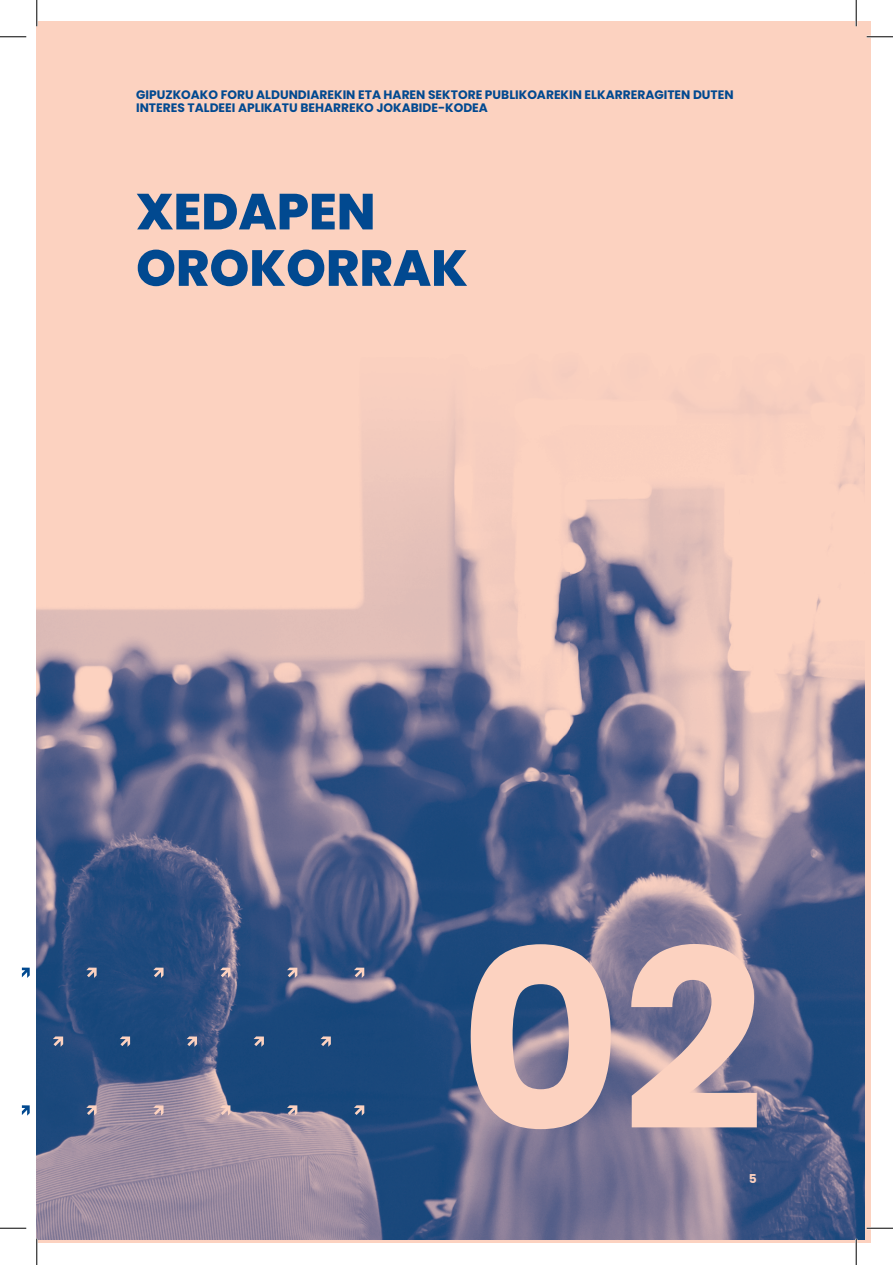
<style>
.page{position:relative;width:893px;height:1265px;background:#fff}
.page>*{position:absolute;margin:0;border:0;box-sizing:border-box;transform-origin:0 0}
.t1{font:700 249.03px "Poppins";color:#fcd2c0}
.t2{font:800 50.57px/56.4px "Poppins";color:#014990}
.t3{font:700 12.25px/12.2px "Poppins";color:#014990}
.t4{font:700 12.25px "Poppins";color:#fcd2c0}
</style>
<div class="page">
<div style="left:37px;top:22px;width:833px;height:1220px;background:#fcd2c0"></div>
<img style="left:37px;top:390px;width:827px;height:849px">
<svg style="left:22px;top:967px;width:8px;height:10px"></svg>
<svg style="left:220px;top:967px;width:10px;height:10px"></svg>
<svg style="left:153px;top:967px;width:10px;height:10px"></svg>
<svg style="left:354px;top:967px;width:10px;height:10px"></svg>
<svg style="left:287px;top:967px;width:10px;height:10px"></svg>
<svg style="left:86px;top:967px;width:11px;height:10px"></svg>
<svg style="left:186px;top:1036px;width:11px;height:10px"></svg>
<svg style="left:120px;top:1036px;width:10px;height:10px"></svg>
<svg style="left:320px;top:1036px;width:11px;height:10px"></svg>
<svg style="left:253px;top:1036px;width:11px;height:10px"></svg>
<svg style="left:53px;top:1036px;width:10px;height:10px"></svg>
<svg style="left:220px;top:1104px;width:10px;height:11px"></svg>
<svg style="left:153px;top:1104px;width:10px;height:11px"></svg>
<svg style="left:354px;top:1104px;width:10px;height:11px"></svg>
<svg style="left:287px;top:1104px;width:10px;height:11px"></svg>
<svg style="left:86px;top:1104px;width:11px;height:11px"></svg>
<svg style="left:22px;top:1105px;width:8px;height:10px"></svg>
<hr style="left:866px;top:36px;width:26px;height:2px;background:#fff">
<hr style="left:866px;top:1226px;width:26px;height:2px;background:#fff">
<hr style="left:36px;top:0;width:2px;height:26px;background:#fff">
<hr style="left:36px;top:1238px;width:2px;height:26px;background:#fff">
<hr style="left:854px;top:0;width:2px;height:26px;background:#fff">
<hr style="left:854px;top:1238px;width:2px;height:26px;background:#fff">
<svg style="left:0;top:36px;width:26px;height:1px"></svg>
<svg style="left:866px;top:36px;width:26px;height:1px"></svg>
<svg style="left:0;top:1227px;width:26px;height:1px"></svg>
<svg style="left:866px;top:1227px;width:26px;height:1px"></svg>
<svg style="left:36px;top:0;width:1px;height:26px"></svg>
<svg style="left:36px;top:1238px;width:1px;height:26px"></svg>
<svg style="left:855px;top:0;width:1px;height:26px"></svg>
<svg style="left:855px;top:1238px;width:1px;height:26px"></svg>
<p class="t3" style="left:136px;top:89px;width:598px">GIPUZKOAKO FORU ALDUNDIAREKIN ETA HAREN SEKTORE PUBLIKOAREKIN ELKARRERAGITEN DUTEN<br>INTERES TALDEEI APLIKATU BEHARREKO JOKABIDE-KODEA</p>
<h2 class="t2" style="left:136px;top:184px;width:333px">XEDAPEN<br>OROKORRAK</h2>
<h1 class="t1" style="left:459px;top:897px;width:306px">02</h1>
<p class="t4" style="left:748px;top:1170px;width:9px">5</p>
</div>
